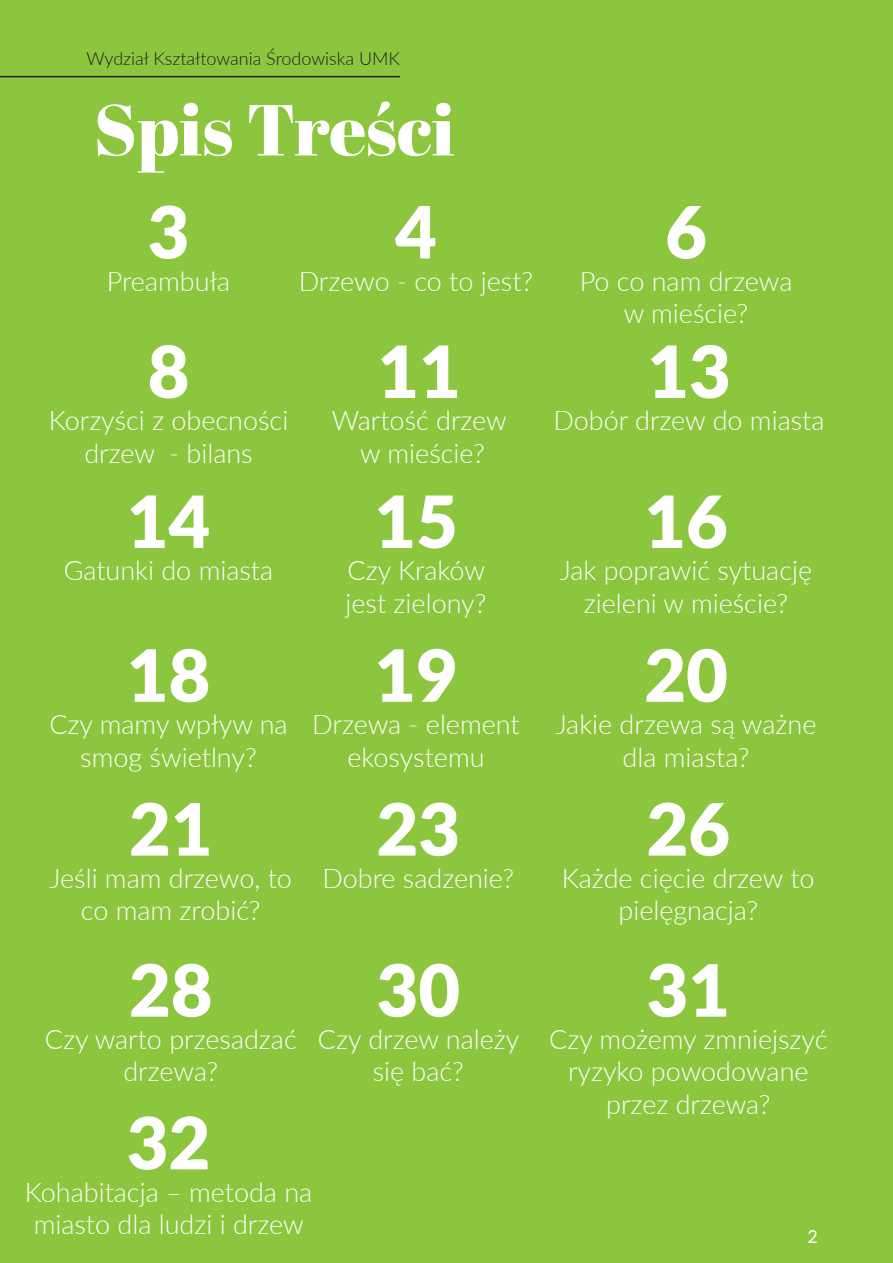
<style>
.page{position:relative;width:893px;height:1263px;background:#8bc63e}
.page>*{position:absolute;margin:0;border:0;box-sizing:border-box;transform-origin:0 0}
.t1{font:900 72px "Lato";color:#fff}
.t2{font:72px "Abril Fatface";color:#fff}
.t3{font:300 27px/32.4px "Lato";color:#fff;text-align:center}
.t4{font:300 18px "Lato";color:#231f20}
.t5{font:18px "Lato";color:#fff}
</style>
<div class="page">
<hr style="left:0;top:76px;width:400px;height:1px;background:#231f20">
<p class="t4" style="left:86px;top:46px;width:315px">Wydział Kształtowania Środowiska UMK</p>
<h1 class="t2" style="left:94px;top:79px;width:362px">Spis Treści</h1>
<h1 class="t1" style="left:148px;top:178px;width:43px">3</h1>
<p class="t3" style="left:107px;top:264px;width:125px">Preambuła</p>
<h1 class="t1" style="left:395px;top:178px;width:43px">4</h1>
<p class="t3" style="left:299px;top:264px;width:236px">Drzewo - co to jest?</p>
<h1 class="t1" style="left:148px;top:317px;width:43px">8</h1>
<p class="t3" style="left:49px;top:403px;width:241px">Korzyści z obecności drzew - bilans</p>
<h1 class="t1" style="left:127px;top:467px;width:85px">14</h1>
<p class="t3" style="left:64px;top:553px;width:211px">Gatunki do miasta</p>
<h1 class="t1" style="left:127px;top:621px;width:85px">18</h1>
<p class="t3" style="left:49px;top:707px;width:240px">Czy mamy wpływ na smog świetlny?</p>
<h1 class="t1" style="left:129px;top:775px;width:85px">21</h1>
<p class="t3" style="left:49px;top:861px;width:244px">Jeśli mam drzewo, to co mam zrobić?</p>
<h1 class="t1" style="left:377px;top:317px;width:85px">11</h1>
<p class="t3" style="left:332px;top:403px;width:177px">Wartość drzew w mieście?</p>
<h1 class="t1" style="left:374px;top:467px;width:85px">15</h1>
<p class="t3" style="left:346px;top:553px;width:142px;text-align:left">Czy Kraków jest zielony?</p>
<h1 class="t1" style="left:374px;top:621px;width:85px">19</h1>
<p class="t3" style="left:312px;top:707px;width:209px">Drzewa - element ekosystemu</p>
<h1 class="t1" style="left:377px;top:775px;width:85px">23</h1>
<p class="t3" style="left:322px;top:861px;width:193px">Dobre sadzenie?</p>
<h1 class="t1" style="left:129px;top:936px;width:85px">28</h1>
<p class="t3" style="left:45px;top:1022px;width:253px">Czy warto przesadzać drzewa?</p>
<h1 class="t1" style="left:377px;top:936px;width:85px">30</h1>
<p class="t3" style="left:318px;top:1022px;width:203px">Czy drzew należy się bać?</p>
<h1 class="t1" style="left:127px;top:1089px;width:85px">32</h1>
<p class="t3" style="left:25px;top:1175px;width:289px">Kohabitacja – metoda na miasto dla ludzi i drzew</p>
<h1 class="t1" style="left:665px;top:178px;width:43px">6</h1>
<p class="t3" style="left:580px;top:264px;width:214px">Po co nam drzewa w mieście?</p>
<h1 class="t1" style="left:647px;top:317px;width:85px">13</h1>
<p class="t3" style="left:554px;top:403px;width:272px">Dobór drzew do miasta</p>
<h1 class="t1" style="left:644px;top:467px;width:85px">16</h1>
<p class="t3" style="left:560px;top:553px;width:254px">Jak poprawić sytuację zieleni w mieście?</p>
<h1 class="t1" style="left:644px;top:621px;width:85px">20</h1>
<p class="t3" style="left:556px;top:707px;width:262px">Jakie drzewa są ważne dla miasta?</p>
<h1 class="t1" style="left:647px;top:775px;width:85px">26</h1>
<p class="t3" style="left:562px;top:861px;width:254px">Każde cięcie drzew to pielęgnacja?</p>
<h1 class="t1" style="left:647px;top:936px;width:85px">31</h1>
<p class="t3" style="left:549px;top:1022px;width:280px">Czy możemy zmniejszyć ryzyko powodowane przez drzewa?</p>
<p class="t5" style="left:808px;top:1224px;width:12px">2</p>
</div>
